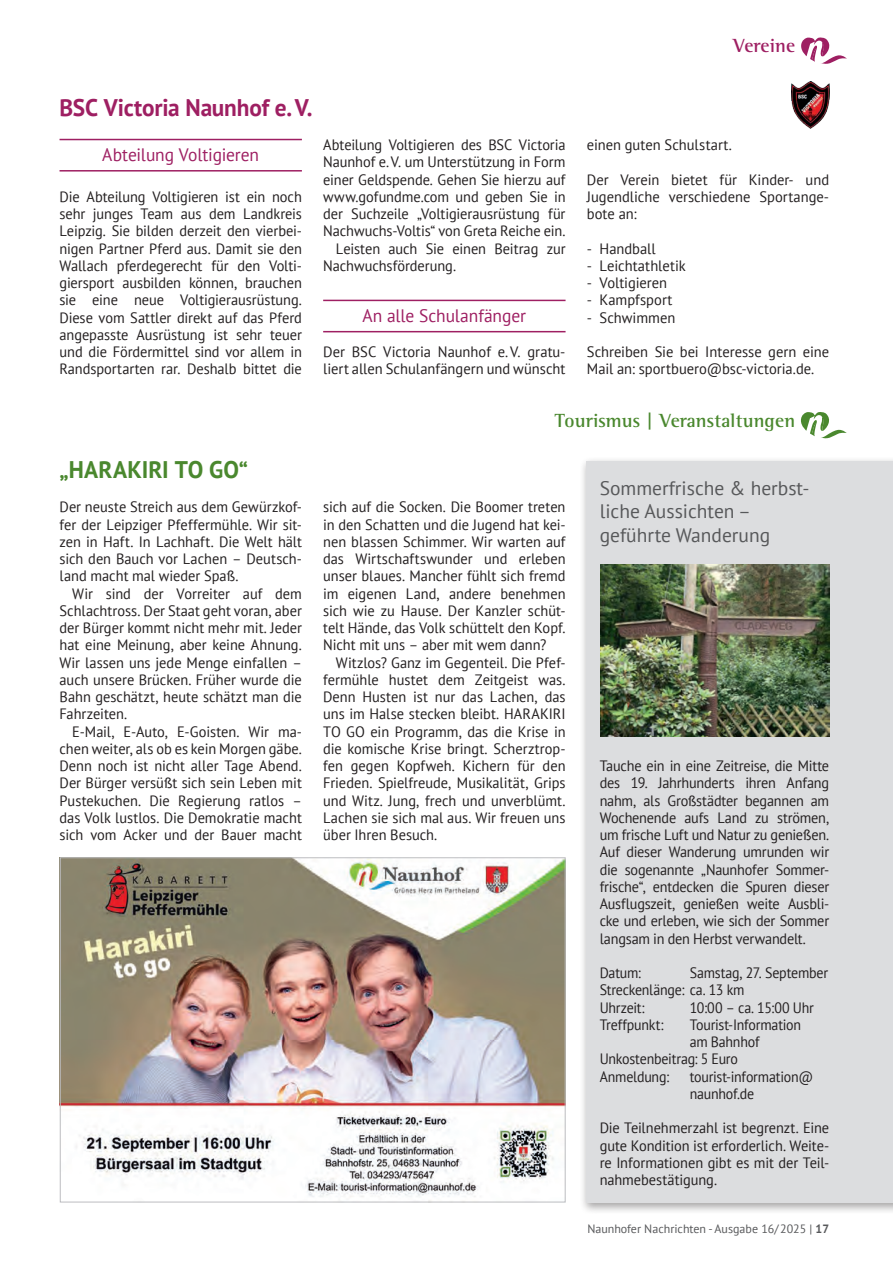
<style>
.page{position:relative;width:893px;height:1263px;background:#fff}
.page>*{position:absolute;margin:0;border:0;box-sizing:border-box;transform-origin:0 0}
.t1{font:700 24px "PT Sans";letter-spacing:-.01em;color:#9e1f62}
.t2{font:700 24px "PT Sans";letter-spacing:-.005em;color:#4a882e}
.t3{font:19.5px/23.2px "PT Sans";color:#57585a}
.t4{font:700 19.5px "Rotis Semi Serif Std";letter-spacing:.005em;color:#4a882e}
.t5{font:700 19.5px "Rotis Semi Serif Std";letter-spacing:.005em;color:#9e1f62}
.t6{font:18px "PT Sans";letter-spacing:-.005em;color:#9e1f62}
.t7{font:15px/17.2px "PT Sans";letter-spacing:-.005em;color:#231f20;text-align:justify;scale:.96 1}
.t8{font:15px/17.2px "PT Sans";letter-spacing:-.005em;color:#231f20;text-align:justify;scale:.95 1}
.t9{font:15px/17.2px "PT Sans";letter-spacing:-.005em;color:#231f20}
.t10{font:15px/17.2px "PT Sans";letter-spacing:-.005em;color:#231f20;scale:.93 1}
.t11{font:12px "PT Sans";color:#57585a}
.s1{font-weight:700}
</style>
<div class="page">
<svg style="left:801px;top:37px;width:46px;height:27px"></svg>
<img style="left:791px;top:82px;width:38px;height:47px">
<hr style="left:60px;top:139px;width:242px;height:1px;background:#9e1f62">
<hr style="left:60px;top:170px;width:242px;height:2px;background:#9e1f62">
<hr style="left:323px;top:300px;width:243px;height:1px;background:#9e1f62">
<hr style="left:323px;top:331px;width:243px;height:1px;background:#9e1f62">
<svg style="left:801px;top:412px;width:46px;height:27px"></svg>
<img style="left:62px;top:859px;width:502px;height:338px">
<div style="left:579px;top:457px;width:314px;height:758px;background:#231f20;opacity:.4"></div>
<div style="left:587px;top:461px;width:306px;height:741px;background:#dcdddf"></div>
<img style="left:601px;top:564px;width:228px;height:173px">
<h2 class="t5" style="left:733px;top:34px;width:64px">Vereine</h2>
<h1 class="t1" style="left:60px;top:91px;width:255px">BSC Victoria Naunhof e.V.</h1>
<p class="t6" style="left:102px;top:143px;width:158px">Abteilung Voltigieren</p>
<p class="t7" style="left:60px;top:188px;width:254px">Die Abteilung Voltigieren ist ein noch sehr junges Team aus dem Landkreis Leipzig. Sie bilden derzeit den vierbei&shy;nigen Partner Pferd aus. Damit sie den Wallach pferdegerecht für den Volti&shy;giersport ausbilden können, brauchen sie eine neue Voltigierausrüstung.<br>Diese vom Sattler direkt auf das Pferd angepasste Ausrüstung ist sehr teuer und die Fördermittel sind vor allem in Randsportarten rar. Deshalb bittet die</p>
<p class="t7" style="left:323px;top:136px;width:254px">Abteilung Voltigieren des BSC Victoria</p>
<p class="t7" style="left:323px;top:153px;width:254px">Naunhof e.V. um Unterstützung in Form</p>
<p class="t7" style="left:323px;top:170px;width:254px">einer Geldspende. Gehen Sie hierzu auf</p>
<p class="t7" style="left:323px;top:188px;width:254px">www.gofundme.com und geben Sie in</p>
<p class="t7" style="left:323px;top:205px;width:254px">der Suchzeile „Voltigierausrüstung für</p>
<p class="t7" style="left:323px;top:222px;width:254px">Nachwuchs-Voltis“ von Greta Reiche ein.</p>
<p class="t7" style="left:336px;top:239px;width:241px">Leisten auch Sie einen Beitrag zur</p>
<p class="t7" style="left:323px;top:257px;width:140px">Nachwuchsförderung.</p>
<p class="t6" style="left:362px;top:304px;width:165px">An alle Schulanfänger</p>
<p class="t9" style="left:323px;top:343px;width:244px">Der BSC Victoria Naunhof e.V. gratu&shy;liert allen Schulanfängern und wünscht</p>
<p class="t9" style="left:587px;top:136px;width:147px">einen guten Schulstart.</p>
<p class="t9" style="left:587px;top:170px;width:244px;text-align:justify">Der Verein bietet für Kinder- und Jugendliche verschiedene Sportange&shy;bote an:</p>
<p class="t9" style="left:587px;top:239px;width:70px">- Handball</p>
<p class="t9" style="left:587px;top:257px;width:100px">- Leichtathletik</p>
<p class="t9" style="left:587px;top:274px;width:82px">- Voltigieren</p>
<p class="t9" style="left:587px;top:291px;width:87px">- Kampfsport</p>
<p class="t9" style="left:587px;top:308px;width:90px">- Schwimmen</p>
<p class="t9" style="left:587px;top:343px;width:244px">Schreiben Sie bei Interesse gern eine<br>Mail an: sportbuero@bsc-victoria.de.</p>
<h2 class="t4" style="left:555px;top:408px;width:242px">Tourismus | Veranstaltungen</h2>
<h1 class="t2" style="left:60px;top:454px;width:190px">„HARAKIRI TO GO“</h1>
<p class="t7" style="left:60px;top:498px;width:254px">Der neuste Streich aus dem Gewürzkof&shy;fer der Leipziger Pfeffermühle. Wir sit&shy;zen in Haft. In Lachhaft. Die Welt hält sich den Bauch vor Lachen – Deutsch&shy;land macht mal wieder Spaß.</p>
<p class="t7" style="left:60px;top:584px;width:254px;text-indent:13px">Wir sind der Vorreiter auf dem Schlachtross. Der Staat geht voran, aber der Bürger kommt nicht mehr mit. Jeder hat eine Meinung, aber keine Ahnung.<br>Wir lassen uns jede Menge einfallen – auch unsere Brücken. Früher wurde die Bahn geschätzt, heute schätzt man die Fahrzeiten.</p>
<p class="t7" style="left:60px;top:722px;width:254px;text-indent:13px">E-Mail, E-Auto, E-Goisten. Wir ma&shy;chen weiter, als ob es kein Morgen gäbe.<br>Denn noch ist nicht aller Tage Abend.<br>Der Bürger versüßt sich sein Leben mit Pustekuchen. Die Regierung ratlos – das Volk lustlos. Die Demokratie macht sich vom Acker und der Bauer macht</p>
<p class="t7" style="left:323px;top:498px;width:254px">sich auf die Socken. Die Boomer treten in den Schatten und die Jugend hat kei&shy;nen blassen Schimmer. Wir warten auf das Wirtschaftswunder und erleben unser blaues. Mancher fühlt sich fremd im eigenen Land, andere benehmen sich wie zu Hause. Der Kanzler schüt&shy;telt Hände, das Volk schüttelt den Kopf.<br>Nicht mit uns – aber mit wem dann?</p>
<p class="t7" style="left:323px;top:653px;width:254px;text-indent:13px">Witzlos? Ganz im Gegenteil. Die Pfef&shy;fermühle hustet dem Zeitgeist was.<br>Denn Husten ist nur das Lachen, das uns im Halse stecken bleibt. HARAKIRI TO GO ein Programm, das die Krise in die komische Krise bringt. Scherztrop&shy;fen gegen Kopfweh. Kichern für den Frieden. Spielfreude, Musikalität, Grips und Witz. Jung, frech und unverblümt.<br>Lachen sie sich mal aus. Wir freuen uns über Ihren Besuch.</p>
<h2 class="t3" style="left:600px;top:476px;width:211px">Sommerfrische &amp; herbst&shy;liche Aussichten – geführte Wanderung</h2>
<p class="t8" style="left:600px;top:757px;width:243px">Tauche ein in eine Zeitreise, die Mitte des 19. Jahrhunderts ihren Anfang nahm, als Großstädter begannen am Wochenende aufs Land zu strömen, um frische Luft und Natur zu genießen.<br>Auf dieser Wanderung umrunden wir die sogenannte „Naunhofer Sommer&shy;frische“, entdecken die Spuren dieser Ausflugszeit, genießen weite Ausbli&shy;cke und erleben, wie sich der Sommer langsam in den Herbst verwandelt.</p>
<p class="t10" style="left:600px;top:964px;width:46px">Datum:</p>
<p class="t10" style="left:600px;top:964px;width:247px;text-indent:90px">Samstag, 27. September<br>Streckenlänge: ca. 13 km<br>Uhrzeit:</p>
<p class="t10" style="left:690px;top:998px;width:135px">10:00 – ca. 15:00 Uhr</p>
<p class="t10" style="left:600px;top:1016px;width:70px">Treffpunkt:</p>
<p class="t10" style="left:690px;top:1016px;width:121px">Tourist-Information</p>
<p class="t10" style="left:690px;top:1033px;width:77px">am Bahnhof</p>
<p class="t10" style="left:600px;top:1050px;width:150px">Unkostenbeitrag: 5 Euro</p>
<p class="t10" style="left:600px;top:1067px;width:76px">Anmeldung:</p>
<p class="t10" style="left:690px;top:1067px;width:134px">tourist-information@ naunhof.de</p>
<p class="t7" style="left:600px;top:1119px;width:241px">Die Teilnehmerzahl ist begrenzt. Eine gute Kondition ist erforderlich. Weite&shy;re Informationen gibt es mit der Teil&shy;nahmebestätigung.</p>
<p class="t11" style="left:587px;top:1221px;width:243px">Naunhofer Nachrichten - Ausgabe 16/2025 | <span class="s1">17</span></p>
</div>
